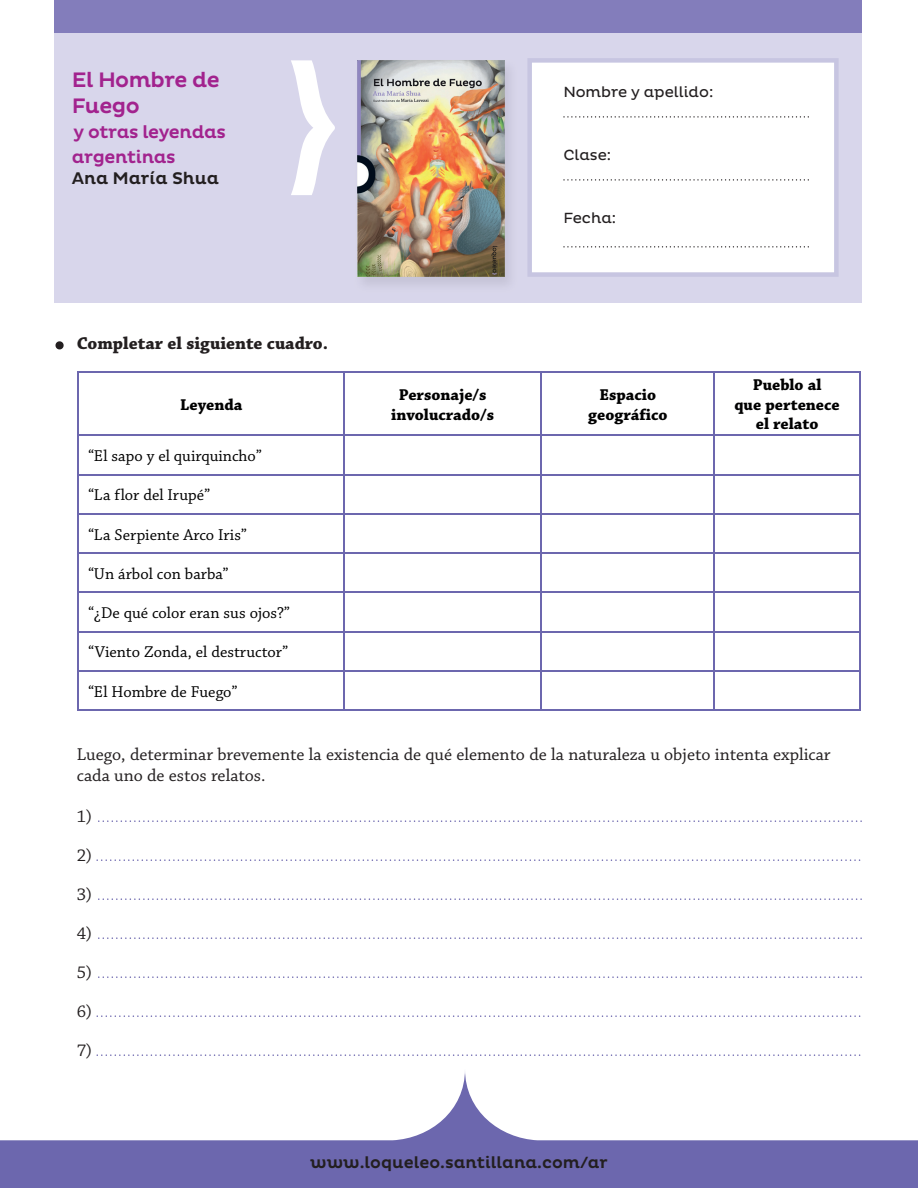
<style>
.page{position:relative;width:918px;height:1188px;background:#fff}
.page>*{position:absolute;margin:0;border:0;box-sizing:border-box;transform-origin:0 0}
.t1{font:500 21.3px/25.3px "Pluto";letter-spacing:-.02em;color:#a2238e}
.t2{font:18px/39px "Chaparral Pro";color:#231f20}
.t3{font:700 18px "Chaparral Pro";color:#231f20}
.t4{font:500 18px/25.3px "Pluto";letter-spacing:-.02em;color:#a2238e}
.t5{font:500 17.25px "Pluto";color:#231f20}
.t6{font:16.5px "Chaparral Pro";color:#000001}
.t7{font:700 16.5px/19.5px "Chaparral Pro";color:#000001;text-align:center}
.t8{font:500 16.5px "Pluto";color:#231f20}
.t9{font:15px "Pluto";color:#231f20}
</style>
<div class="page">
<svg style="left:56px;top:341px;width:8px;height:8px"></svg>
<svg style="left:98px;top:820px;width:764px;height:2px"></svg>
<svg style="left:96px;top:859px;width:764px;height:2px"></svg>
<svg style="left:98px;top:898px;width:764px;height:2px"></svg>
<svg style="left:98px;top:937px;width:764px;height:2px"></svg>
<svg style="left:98px;top:976px;width:764px;height:2px"></svg>
<svg style="left:97px;top:1015px;width:763px;height:2px"></svg>
<svg style="left:97px;top:1054px;width:763px;height:2px"></svg>
<div style="left:54px;top:0;width:808px;height:303px;background:#d8d6eb"></div>
<img style="left:357px;top:60px;width:153px;height:225px">
<img style="left:358px;top:60px;width:147px;height:217px">
<svg style="left:291px;top:60px;width:44px;height:135px"></svg>
<svg style="left:528px;top:58px;width:311px;height:219px;background:#fafafc"></svg>
<div style="left:54px;top:0;width:808px;height:33px;background:#837dbb"></div>
<svg style="left:0;top:1073px;width:918px;height:115px"></svg>
<hr style="left:78px;top:372px;width:266px;height:1px;background:#6c67ae">
<hr style="left:78px;top:373px;width:1px;height:62px;background:#6c67ae">
<hr style="left:344px;top:372px;width:197px;height:1px;background:#6c67ae">
<hr style="left:344px;top:373px;width:1px;height:62px;background:#6c67ae">
<hr style="left:541px;top:372px;width:173px;height:1px;background:#6c67ae">
<hr style="left:541px;top:373px;width:1px;height:62px;background:#6c67ae">
<hr style="left:714px;top:372px;width:146px;height:1px;background:#6c67ae">
<hr style="left:714px;top:373px;width:1px;height:62px;background:#6c67ae">
<hr style="left:859px;top:373px;width:1px;height:62px;background:#6c67ae">
<hr style="left:78px;top:435px;width:266px;height:1px;background:#6c67ae">
<hr style="left:78px;top:436px;width:1px;height:38px;background:#6c67ae">
<hr style="left:344px;top:435px;width:197px;height:1px;background:#6c67ae">
<hr style="left:344px;top:436px;width:1px;height:38px;background:#6c67ae">
<hr style="left:541px;top:435px;width:173px;height:1px;background:#6c67ae">
<hr style="left:541px;top:436px;width:1px;height:38px;background:#6c67ae">
<hr style="left:714px;top:435px;width:146px;height:1px;background:#6c67ae">
<hr style="left:714px;top:436px;width:1px;height:38px;background:#6c67ae">
<hr style="left:859px;top:436px;width:1px;height:38px;background:#6c67ae">
<hr style="left:78px;top:474px;width:266px;height:1px;background:#6c67ae">
<hr style="left:78px;top:475px;width:1px;height:38px;background:#6c67ae">
<hr style="left:344px;top:474px;width:197px;height:1px;background:#6c67ae">
<hr style="left:344px;top:475px;width:1px;height:38px;background:#6c67ae">
<hr style="left:541px;top:474px;width:173px;height:1px;background:#6c67ae">
<hr style="left:541px;top:475px;width:1px;height:38px;background:#6c67ae">
<hr style="left:714px;top:474px;width:146px;height:1px;background:#6c67ae">
<hr style="left:714px;top:475px;width:1px;height:38px;background:#6c67ae">
<hr style="left:859px;top:475px;width:1px;height:38px;background:#6c67ae">
<hr style="left:78px;top:513px;width:266px;height:1px;background:#6c67ae">
<hr style="left:78px;top:514px;width:1px;height:39px;background:#6c67ae">
<hr style="left:344px;top:513px;width:197px;height:1px;background:#6c67ae">
<hr style="left:344px;top:514px;width:1px;height:39px;background:#6c67ae">
<hr style="left:541px;top:513px;width:173px;height:1px;background:#6c67ae">
<hr style="left:541px;top:514px;width:1px;height:39px;background:#6c67ae">
<hr style="left:714px;top:513px;width:146px;height:1px;background:#6c67ae">
<hr style="left:714px;top:514px;width:1px;height:39px;background:#6c67ae">
<hr style="left:859px;top:514px;width:1px;height:39px;background:#6c67ae">
<hr style="left:78px;top:553px;width:266px;height:1px;background:#6c67ae">
<hr style="left:78px;top:554px;width:1px;height:38px;background:#6c67ae">
<hr style="left:344px;top:553px;width:197px;height:1px;background:#6c67ae">
<hr style="left:344px;top:554px;width:1px;height:38px;background:#6c67ae">
<hr style="left:541px;top:553px;width:173px;height:1px;background:#6c67ae">
<hr style="left:541px;top:554px;width:1px;height:38px;background:#6c67ae">
<hr style="left:714px;top:553px;width:146px;height:1px;background:#6c67ae">
<hr style="left:714px;top:554px;width:1px;height:38px;background:#6c67ae">
<hr style="left:859px;top:554px;width:1px;height:38px;background:#6c67ae">
<hr style="left:78px;top:592px;width:266px;height:1px;background:#6c67ae">
<hr style="left:78px;top:593px;width:1px;height:38px;background:#6c67ae">
<hr style="left:344px;top:592px;width:197px;height:1px;background:#6c67ae">
<hr style="left:344px;top:593px;width:1px;height:38px;background:#6c67ae">
<hr style="left:541px;top:592px;width:173px;height:1px;background:#6c67ae">
<hr style="left:541px;top:593px;width:1px;height:38px;background:#6c67ae">
<hr style="left:714px;top:592px;width:146px;height:1px;background:#6c67ae">
<hr style="left:714px;top:593px;width:1px;height:38px;background:#6c67ae">
<hr style="left:859px;top:593px;width:1px;height:38px;background:#6c67ae">
<hr style="left:78px;top:631px;width:266px;height:1px;background:#6c67ae">
<hr style="left:78px;top:632px;width:1px;height:38px;background:#6c67ae">
<hr style="left:344px;top:631px;width:197px;height:1px;background:#6c67ae">
<hr style="left:344px;top:632px;width:1px;height:38px;background:#6c67ae">
<hr style="left:541px;top:631px;width:173px;height:1px;background:#6c67ae">
<hr style="left:541px;top:632px;width:1px;height:38px;background:#6c67ae">
<hr style="left:714px;top:631px;width:146px;height:1px;background:#6c67ae">
<hr style="left:714px;top:632px;width:1px;height:38px;background:#6c67ae">
<hr style="left:859px;top:632px;width:1px;height:38px;background:#6c67ae">
<hr style="left:78px;top:670px;width:266px;height:2px;background:#6c67ae">
<hr style="left:78px;top:672px;width:1px;height:38px;background:#6c67ae">
<hr style="left:344px;top:670px;width:197px;height:2px;background:#6c67ae">
<hr style="left:344px;top:672px;width:1px;height:38px;background:#6c67ae">
<hr style="left:541px;top:670px;width:173px;height:2px;background:#6c67ae">
<hr style="left:541px;top:672px;width:1px;height:38px;background:#6c67ae">
<hr style="left:714px;top:670px;width:146px;height:2px;background:#6c67ae">
<hr style="left:714px;top:672px;width:1px;height:38px;background:#6c67ae">
<hr style="left:859px;top:672px;width:1px;height:38px;background:#6c67ae">
<hr style="left:78px;top:710px;width:266px;height:1px;background:#6c67ae">
<hr style="left:344px;top:710px;width:197px;height:1px;background:#6c67ae">
<hr style="left:541px;top:710px;width:173px;height:1px;background:#6c67ae">
<hr style="left:714px;top:710px;width:146px;height:1px;background:#6c67ae">
<p class="t1" style="left:72px;top:68px;width:150px">El Hombre de<br>Fuego</p>
<p class="t4" style="left:72px;top:120px;width:156px">y otras leyendas argentinas</p>
<p class="t5" style="left:72px;top:169px;width:149px">Ana María Shua</p>
<p class="t3" style="left:77px;top:333px;width:253px">Completar el siguiente cuadro.</p>
<p class="t9" style="left:563px;top:83px;width:152px">Nombre y apellido:</p>
<p class="t9" style="left:563px;top:146px;width:49px">Clase:</p>
<p class="t9" style="left:563px;top:209px;width:54px">Fecha:</p>
<p class="t7" style="left:180px;top:396px;width:64px">Leyenda</p>
<p class="t7" style="left:391px;top:386px;width:104px">Personaje/s involucrado/s</p>
<p class="t7" style="left:588px;top:386px;width:81px">Espacio geográfico</p>
<p class="t7" style="left:734px;top:376px;width:107px">Pueblo al<br>que pertenece el relato</p>
<p class="t6" style="left:88px;top:447px;width:175px">“El sapo y el quirquincho”</p>
<p class="t6" style="left:88px;top:486px;width:124px">“La flor del Irupé”</p>
<p class="t6" style="left:88px;top:525px;width:161px">“La Serpiente Arco Iris”</p>
<p class="t6" style="left:88px;top:565px;width:142px">“Un árbol con barba”</p>
<p class="t6" style="left:88px;top:604px;width:203px">“¿De qué color eran sus ojos?”</p>
<p class="t6" style="left:88px;top:643px;width:202px">“Viento Zonda, el destructor”</p>
<p class="t6" style="left:88px;top:682px;width:151px">“El Hombre de Fuego”</p>
<p class="t2" style="left:77px;top:744px;width:755px;line-height:21.6px">Luego, determinar brevemente la existencia de qué elemento de la naturaleza u objeto intenta explicar cada uno de estos relatos.</p>
<p class="t2" style="left:77px;top:797px;width:17px;text-align:justify">1)<br>2)<br>3)<br>4)<br>5)<br>6)<br>7)</p>
<p class="t8" style="left:310px;top:1153px;width:299px">www.loqueleo.santillana.com/ar</p>
</div>
